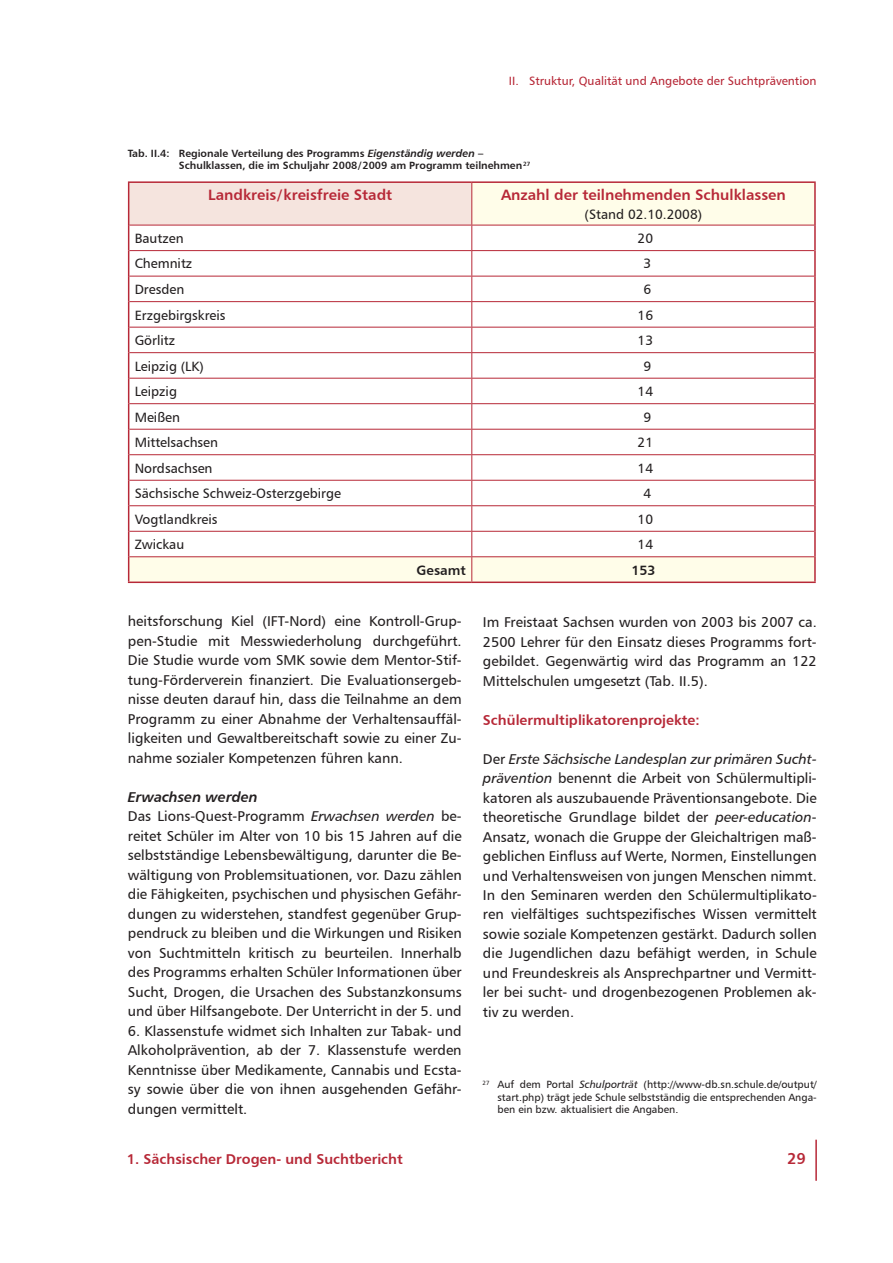
<style>
.page{position:relative;width:893px;height:1263px;background:#fff}
.page>*{position:absolute;margin:0;border:0;box-sizing:border-box;transform-origin:0 0}
.t1{font:15.75px "Humanist 777 BT Bold B";color:#b72837}
.t2{font:15px "Humanist 777 BT Bold B";color:#b72837}
.t3{font:14.25px/19.5px "Humanist 777 BT Roman B";color:#231f20;text-align:justify}
.t4{font:14.25px "Humanist 777 BT Bold B";color:#b72837}
.t5{font:14.25px "Humanist 777 BT Italic B";color:#231f20}
.t6{font:14.25px "Humanist 777 BT Bold Italic B";color:#231f20}
.t7{font:13.5px "Humanist 777 BT Roman B";color:#231f20}
.t8{font:13.5px "Humanist 777 BT Bold B";color:#231f20}
.t9{font:12px "Humanist 777 BT Roman B";color:#b72837}
.t10{font:10.5px/12.6px "Humanist 777 BT Roman B";color:#231f20;text-align:justify}
.t11{font:10.5px/12.6px "Humanist 777 BT Bold B";color:#231f20}
.s1{font-family:"Humanist 777 BT Bold Italic B"}
.s2{font-family:"Humanist 777 BT Italic B"}
.s3{font-family:"Humanist 777 BT Roman B"}
</style>
<div class="page">
<hr style="left:815px;top:1140px;width:2px;height:41px;background:#b72837">
<svg style="left:129px;top:183px;width:685px;height:398px"></svg>
<hr style="left:129px;top:225px;width:343px;height:1px;background:#b72837">
<hr style="left:472px;top:225px;width:342px;height:1px;background:#b72837">
<hr style="left:129px;top:250px;width:343px;height:1px;background:#b72837">
<hr style="left:472px;top:250px;width:342px;height:1px;background:#b72837">
<hr style="left:129px;top:276px;width:343px;height:1px;background:#b72837">
<hr style="left:472px;top:276px;width:342px;height:1px;background:#b72837">
<hr style="left:129px;top:301px;width:343px;height:1px;background:#b72837">
<hr style="left:472px;top:301px;width:342px;height:1px;background:#b72837">
<hr style="left:129px;top:327px;width:343px;height:1px;background:#b72837">
<hr style="left:472px;top:327px;width:342px;height:1px;background:#b72837">
<hr style="left:129px;top:352px;width:343px;height:1px;background:#b72837">
<hr style="left:472px;top:352px;width:342px;height:1px;background:#b72837">
<hr style="left:129px;top:378px;width:343px;height:1px;background:#b72837">
<hr style="left:472px;top:378px;width:342px;height:1px;background:#b72837">
<hr style="left:129px;top:403px;width:343px;height:1px;background:#b72837">
<hr style="left:472px;top:403px;width:342px;height:1px;background:#b72837">
<hr style="left:129px;top:429px;width:343px;height:1px;background:#b72837">
<hr style="left:472px;top:429px;width:342px;height:1px;background:#b72837">
<hr style="left:129px;top:454px;width:343px;height:1px;background:#b72837">
<hr style="left:472px;top:454px;width:342px;height:1px;background:#b72837">
<hr style="left:129px;top:480px;width:343px;height:1px;background:#b72837">
<hr style="left:472px;top:480px;width:342px;height:1px;background:#b72837">
<hr style="left:129px;top:505px;width:343px;height:1px;background:#b72837">
<hr style="left:472px;top:505px;width:342px;height:1px;background:#b72837">
<hr style="left:129px;top:531px;width:343px;height:1px;background:#b72837">
<hr style="left:472px;top:531px;width:342px;height:1px;background:#b72837">
<hr style="left:129px;top:556px;width:343px;height:1px;background:#b72837">
<hr style="left:472px;top:556px;width:342px;height:1px;background:#b72837">
<hr style="left:128px;top:181px;width:344px;height:2px;background:#b72837">
<hr style="left:128px;top:183px;width:1px;height:42px;background:#b72837">
<hr style="left:472px;top:181px;width:344px;height:2px;background:#b72837">
<hr style="left:814px;top:183px;width:2px;height:42px;background:#b72837">
<hr style="left:814px;top:225px;width:2px;height:26px;background:#b72837">
<hr style="left:814px;top:251px;width:2px;height:25px;background:#b72837">
<hr style="left:814px;top:276px;width:2px;height:26px;background:#b72837">
<hr style="left:814px;top:302px;width:2px;height:25px;background:#b72837">
<hr style="left:814px;top:327px;width:2px;height:26px;background:#b72837">
<hr style="left:814px;top:353px;width:2px;height:25px;background:#b72837">
<hr style="left:814px;top:378px;width:2px;height:26px;background:#b72837">
<hr style="left:814px;top:404px;width:2px;height:25px;background:#b72837">
<hr style="left:814px;top:429px;width:2px;height:26px;background:#b72837">
<hr style="left:814px;top:455px;width:2px;height:25px;background:#b72837">
<hr style="left:814px;top:480px;width:2px;height:26px;background:#b72837">
<hr style="left:814px;top:506px;width:2px;height:25px;background:#b72837">
<hr style="left:814px;top:531px;width:2px;height:26px;background:#b72837">
<svg style="left:128px;top:225px;width:1px;height:356px"></svg>
<hr style="left:814px;top:557px;width:2px;height:24px;background:#b72837">
<hr style="left:128px;top:581px;width:344px;height:2px;background:#b72837">
<hr style="left:472px;top:581px;width:344px;height:2px;background:#b72837">
<hr style="left:471px;top:183px;width:1px;height:42px;background:#b72837">
<svg style="left:471px;top:225px;width:1px;height:356px"></svg>
<p class="t9" style="left:509px;top:73px;width:309px">II. Struktur, Qualität und Angebote der Suchtprävention</p>
<p class="t11" style="left:179px;top:147px;width:353px;text-indent:-51px">Tab. II.4: Regionale Verteilung des Programms <span class="s1">Eigenständig werden</span> –<br>Schulklassen, die im Schuljahr 2008/2009 am Programm teilnehmen <sup>27</sup></p>
<p class="t2" style="left:208px;top:185px;width:186px">Landkreis/kreisfreie Stadt</p>
<p class="t2" style="left:501px;top:185px;width:286px">Anzahl der teilnehmenden Schulklassen</p>
<p class="t7" style="left:585px;top:206px;width:119px">(Stand 02.10.2008)</p>
<p class="t7" style="left:135px;top:230px;width:50px">Bautzen</p>
<p class="t7" style="left:638px;top:230px;width:17px">20</p>
<p class="t7" style="left:135px;top:255px;width:59px">Chemnitz</p>
<p class="t7" style="left:643px;top:255px;width:9px">3</p>
<p class="t7" style="left:135px;top:281px;width:51px">Dresden</p>
<p class="t7" style="left:643px;top:281px;width:9px">6</p>
<p class="t7" style="left:135px;top:306px;width:92px">Erzgebirgskreis</p>
<p class="t7" style="left:638px;top:306px;width:17px">16</p>
<p class="t7" style="left:135px;top:332px;width:42px">Görlitz</p>
<p class="t7" style="left:638px;top:332px;width:17px">13</p>
<p class="t7" style="left:135px;top:357px;width:71px">Leipzig (LK)</p>
<p class="t7" style="left:643px;top:357px;width:9px">9</p>
<p class="t7" style="left:135px;top:383px;width:44px">Leipzig</p>
<p class="t7" style="left:638px;top:383px;width:17px">14</p>
<p class="t7" style="left:135px;top:408px;width:47px">Meißen</p>
<p class="t7" style="left:643px;top:408px;width:9px">9</p>
<p class="t7" style="left:135px;top:434px;width:85px">Mittelsachsen</p>
<p class="t7" style="left:638px;top:434px;width:17px">21</p>
<p class="t7" style="left:135px;top:459px;width:79px">Nordsachsen</p>
<p class="t7" style="left:638px;top:459px;width:17px">14</p>
<p class="t7" style="left:135px;top:485px;width:208px">Sächsische Schweiz-Osterzgebirge</p>
<p class="t7" style="left:643px;top:485px;width:9px">4</p>
<p class="t7" style="left:135px;top:511px;width:84px">Vogtlandkreis</p>
<p class="t7" style="left:638px;top:511px;width:17px">10</p>
<p class="t7" style="left:135px;top:536px;width:51px">Zwickau</p>
<p class="t7" style="left:638px;top:536px;width:17px">14</p>
<p class="t8" style="left:417px;top:561px;width:51px">Gesamt</p>
<p class="t8" style="left:631px;top:561px;width:26px">153</p>
<p class="t3" style="left:128px;top:611px;width:335px">heitsforschung Kiel (IFT-Nord) eine Kontroll-Grup&shy;pen-Studie mit Messwiederholung durchgeführt.<br>Die Studie wurde vom SMK sowie dem Mentor-Stif&shy;tung-Förderverein finanziert. Die Evaluationsergeb&shy;nisse deuten darauf hin, dass die Teilnahme an dem Programm zu einer Abnahme der Verhaltensauffäl&shy;ligkeiten und Gewaltbereitschaft sowie zu einer Zu&shy;nahme sozialer Kompetenzen führen kann.</p>
<p class="t6" style="left:128px;top:788px;width:131px">Erwachsen werden</p>
<p class="t3" style="left:128px;top:806px;width:335px">Das Lions-Quest-Programm <span class="s2">Erwachsen werden</span> be&shy;reitet Schüler im Alter von 10 bis 15 Jahren auf die selbstständige Lebensbewältigung, darunter die Be&shy;wältigung von Problemsituationen, vor. Dazu zählen die Fähigkeiten, psychischen und physischen Gefähr&shy;dungen zu widerstehen, standfest gegenüber Grup&shy;pendruck zu bleiben und die Wirkungen und Risiken von Suchtmitteln kritisch zu beurteilen. Innerhalb des Programms erhalten Schüler Informationen über Sucht, Drogen, die Ursachen des Substanzkonsums und über Hilfsangebote. Der Unterricht in der 5. und</p>
<p class="t3" style="left:128px;top:1021px;width:335px">6. Klassenstufe widmet sich Inhalten zur Tabak- und Alkoholprävention, ab der 7. Klassenstufe werden Kenntnisse über Medikamente, Cannabis und Ecsta&shy;sy sowie über die von ihnen ausgehenden Gefähr&shy;dungen vermittelt.</p>
<p class="t3" style="left:483px;top:612px;width:335px">Im Freistaat Sachsen wurden von 2003 bis 2007 ca.<br>2500 Lehrer für den Einsatz dieses Programms fort&shy;gebildet. Gegenwärtig wird das Programm an 122<br>Mittelschulen umgesetzt (Tab. II.5).</p>
<p class="t4" style="left:483px;top:710px;width:218px">Schülermultiplikatorenprojekte:</p>
<p class="t5" style="left:483px;top:750px;width:335px"><span class="s3">Der</span> Erste Sächsische Landesplan zur primären Sucht-</p>
<p class="t3" style="left:483px;top:768px;width:335px"><span class="s2">prävention</span> benennt die Arbeit von Schülermultipli&shy;katoren als auszubauende Präventionsangebote. Die theoretische Grundlage bildet der <span class="s2">peer-education</span>-Ansatz, wonach die Gruppe der Gleichaltrigen maß&shy;geblichen Einfluss auf Werte, Normen, Einstellungen und Verhaltensweisen von jungen Menschen nimmt.<br>In den Seminaren werden den Schülermultiplikato&shy;ren vielfältiges suchtspezifisches Wissen vermittelt sowie soziale Kompetenzen gestärkt. Dadurch sollen die Jugendlichen dazu befähigt werden, in Schule und Freundeskreis als Ansprechpartner und Vermitt&shy;ler bei sucht- und drogenbezogenen Problemen ak&shy;tiv zu werden.</p>
<p class="t10" style="left:498px;top:1078px;width:321px;text-indent:-15px"><sup>27</sup> Auf dem Portal <span class="s2">Schulporträt</span> (http://www-db.sn.schule.de/output/ start.php) trägt jede Schule selbstständig die entsprechenden Anga&shy;ben ein bzw. aktualisiert die Angaben.</p>
<p class="t4" style="left:127px;top:1150px;width:278px">1. Sächsischer Drogen- und Suchtbericht</p>
<p class="t1" style="left:787px;top:1149px;width:20px">29</p>
</div>
